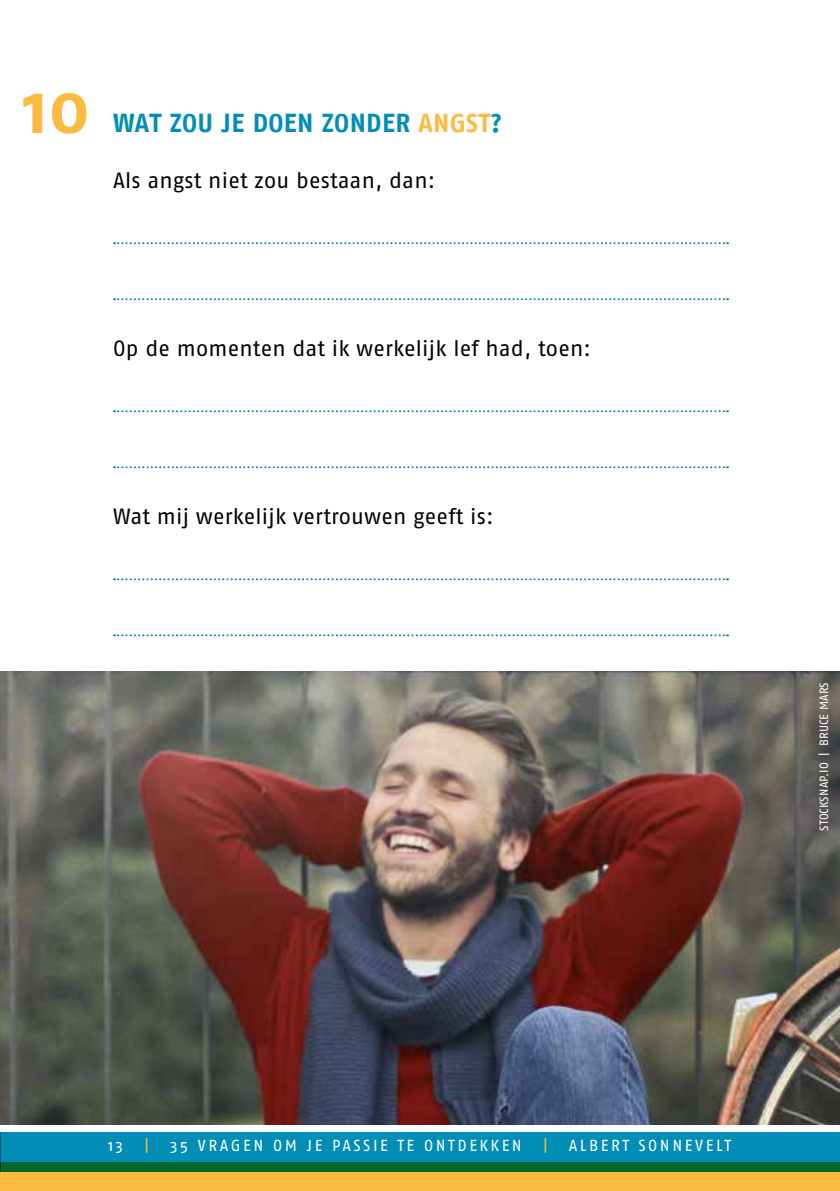
<style>
.page{position:relative;width:840px;height:1191px;background:#fff}
.page>*{position:absolute;margin:0;border:0;box-sizing:border-box;transform-origin:0 0}
.t1{font:700 70px "Fago No";color:#fabb40}
.t2{font:700 26px "Fago No";letter-spacing:.01em;color:#008eb7}
.t3{font:22px "Fago No";letter-spacing:.01em;color:#000}
.t4{font:16px "Fago No";letter-spacing:.16em;color:#fff}
.t5{font:16px "Fago No";color:#fabb40}
.t6{font:12px "Fago No";letter-spacing:.01em;color:#fff}
.s1{color:#fabb40}
</style>
<div class="page">
<div style="left:0;top:1162px;width:839px;height:29px;background:#fabb40"></div>
<svg style="left:0;top:1132px;width:839px;height:39px;background:#008597"></svg>
<svg style="left:114px;top:242px;width:613px;height:2px"></svg>
<svg style="left:114px;top:298px;width:613px;height:2px"></svg>
<svg style="left:114px;top:410px;width:613px;height:2px"></svg>
<svg style="left:114px;top:466px;width:613px;height:2px"></svg>
<svg style="left:114px;top:578px;width:613px;height:2px"></svg>
<svg style="left:114px;top:634px;width:613px;height:2px"></svg>
<img style="left:0;top:671px;width:839px;height:454px">
<h1 class="t1" style="left:23px;top:67px;width:69px">10</h1>
<p class="t2" style="left:113px;top:108px;width:390px">WAT ZOU JE DOEN ZONDER <span class="s1">ANGST</span>?</p>
<p class="t3" style="left:113px;top:168px;width:324px">Als angst niet zou bestaan, dan:</p>
<p class="t3" style="left:113px;top:336px;width:479px">Op de momenten dat ik werkelijk lef had, toen:</p>
<p class="t3" style="left:113px;top:504px;width:382px">Wat mij werkelijk vertrouwen geeft is:</p>
<p class="t6" style="left:816px;top:831px;width:150px;rotate:-90deg">STOCKSNAP.IO | BRUCE MARS</p>
<p class="t4" style="left:108px;top:1136px;width:17px">13</p>
<p class="t5" style="left:144px;top:1136px;width:6px">|</p>
<p class="t4" style="left:170px;top:1136px;width:353px">35 VRAGEN OM JE PASSIE TE ONTDEKKEN</p>
<p class="t5" style="left:542px;top:1136px;width:6px">|</p>
<p class="t4" style="left:568px;top:1136px;width:164px">ALBERT SONNEVELT</p>
</div>
